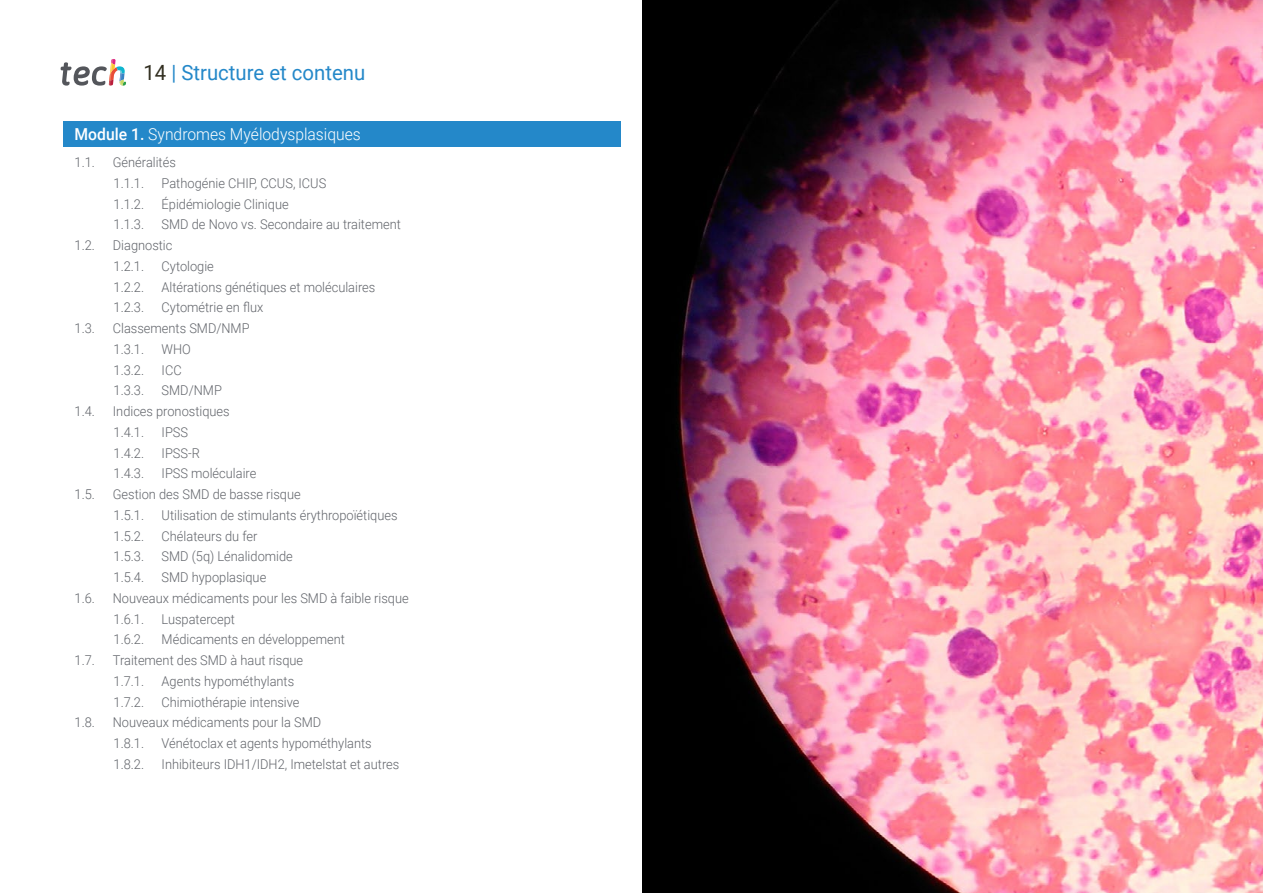
<style>
.page{position:relative;width:1263px;height:893px;background:#fff}
.page>*{position:absolute;margin:0;border:0;box-sizing:border-box;transform-origin:0 0}
.t1{font:21px "Roboto";color:#2488c9}
.t2{font:300 16.5px "Roboto";color:#fff;scale:.95 1}
.t3{font:300 13.5px/20.7px "Roboto";color:#61646a;scale:.95 1}
.s1{color:#312e20}
.s2{font-weight:500}
</style>
<div class="page">
<svg style="left:61px;top:59px;width:65px;height:27px"></svg>
<div style="left:64px;top:121px;width:557px;height:25px;background:#2488c9"></div>
<img style="left:642px;top:0;width:621px;height:893px">
<h1 class="t1" style="left:144px;top:57px;width:223px"><span class="s1">14</span> | Structure et contenu</h1>
<p class="t2" style="left:75px;top:123px;width:303px"><span class="s2">Module 1.</span> Syndromes Myélodysplasiques</p>
<p class="t3" style="left:75px;top:151px;width:23px">1.1.</p>
<p class="t3" style="left:113px;top:151px;width:68px">Généralités<br>1.1.1.</p>
<p class="t3" style="left:162px;top:172px;width:175px">Pathogénie CHIP, CCUS, ICUS</p>
<p class="t3" style="left:114px;top:193px;width:34px">1.1.2.</p>
<p class="t3" style="left:162px;top:193px;width:135px">Épidémiologie Clinique</p>
<p class="t3" style="left:114px;top:214px;width:34px">1.1.3.</p>
<p class="t3" style="left:162px;top:214px;width:253px">SMD de Novo vs. Secondaire au traitement</p>
<p class="t3" style="left:75px;top:234px;width:23px">1.2.</p>
<p class="t3" style="left:113px;top:234px;width:64px">Diagnostic<br>1.2.1.</p>
<p class="t3" style="left:162px;top:255px;width:57px">Cytologie</p>
<p class="t3" style="left:114px;top:276px;width:34px">1.2.2.</p>
<p class="t3" style="left:162px;top:276px;width:226px">Altérations génétiques et moléculaires</p>
<p class="t3" style="left:114px;top:297px;width:34px">1.2.3.</p>
<p class="t3" style="left:162px;top:297px;width:109px">Cytométrie en flux</p>
<p class="t3" style="left:75px;top:317px;width:23px">1.3.</p>
<p class="t3" style="left:113px;top:317px;width:145px">Classements SMD/NMP<br>1.3.1.</p>
<p class="t3" style="left:162px;top:338px;width:32px">WHO</p>
<p class="t3" style="left:114px;top:359px;width:34px">1.3.2.</p>
<p class="t3" style="left:162px;top:359px;width:23px">ICC</p>
<p class="t3" style="left:114px;top:380px;width:34px">1.3.3.</p>
<p class="t3" style="left:162px;top:380px;width:65px">SMD/NMP</p>
<p class="t3" style="left:75px;top:400px;width:23px">1.4.</p>
<p class="t3" style="left:113px;top:400px;width:124px">Indices pronostiques<br>1.4.1.</p>
<p class="t3" style="left:162px;top:421px;width:29px">IPSS</p>
<p class="t3" style="left:114px;top:442px;width:34px">1.4.2.</p>
<p class="t3" style="left:162px;top:442px;width:42px">IPSS-R</p>
<p class="t3" style="left:114px;top:463px;width:34px">1.4.3.</p>
<p class="t3" style="left:162px;top:463px;width:101px">IPSS moléculaire</p>
<p class="t3" style="left:75px;top:483px;width:23px">1.5.</p>
<p class="t3" style="left:113px;top:483px;width:199px">Gestion des SMD de basse risque<br>1.5.1.</p>
<p class="t3" style="left:162px;top:504px;width:250px">Utilisation de stimulants érythropoïétiques</p>
<p class="t3" style="left:114px;top:525px;width:34px">1.5.2.</p>
<p class="t3" style="left:162px;top:525px;width:102px">Chélateurs du fer</p>
<p class="t3" style="left:114px;top:546px;width:34px">1.5.3.</p>
<p class="t3" style="left:162px;top:546px;width:140px">SMD (5q) Lénalidomide</p>
<p class="t3" style="left:114px;top:566px;width:34px">1.5.4.</p>
<p class="t3" style="left:162px;top:566px;width:112px">SMD hypoplasique</p>
<p class="t3" style="left:75px;top:587px;width:23px">1.6.</p>
<p class="t3" style="left:113px;top:587px;width:313px">Nouveaux médicaments pour les SMD à faible risque<br>1.6.1.</p>
<p class="t3" style="left:162px;top:608px;width:79px">Luspatercept</p>
<p class="t3" style="left:114px;top:629px;width:34px">1.6.2.</p>
<p class="t3" style="left:162px;top:629px;width:194px">Médicaments en développement</p>
<p class="t3" style="left:75px;top:649px;width:23px">1.7.</p>
<p class="t3" style="left:113px;top:649px;width:202px">Traitement des SMD à haut risque<br>1.7.1.</p>
<p class="t3" style="left:162px;top:670px;width:141px">Agents hypométhylants</p>
<p class="t3" style="left:114px;top:691px;width:34px">1.7.2.</p>
<p class="t3" style="left:162px;top:691px;width:147px">Chimiothérapie intensive</p>
<p class="t3" style="left:75px;top:712px;width:23px">1.8.</p>
<p class="t3" style="left:113px;top:712px;width:221px">Nouveaux médicaments pour la SMD<br>1.8.1.</p>
<p class="t3" style="left:162px;top:732px;width:223px">Vénétoclax et agents hypométhylants</p>
<p class="t3" style="left:114px;top:753px;width:34px">1.8.2.</p>
<p class="t3" style="left:162px;top:753px;width:252px">Inhibiteurs IDH1/IDH2, Imetelstat et autres</p>
</div>
